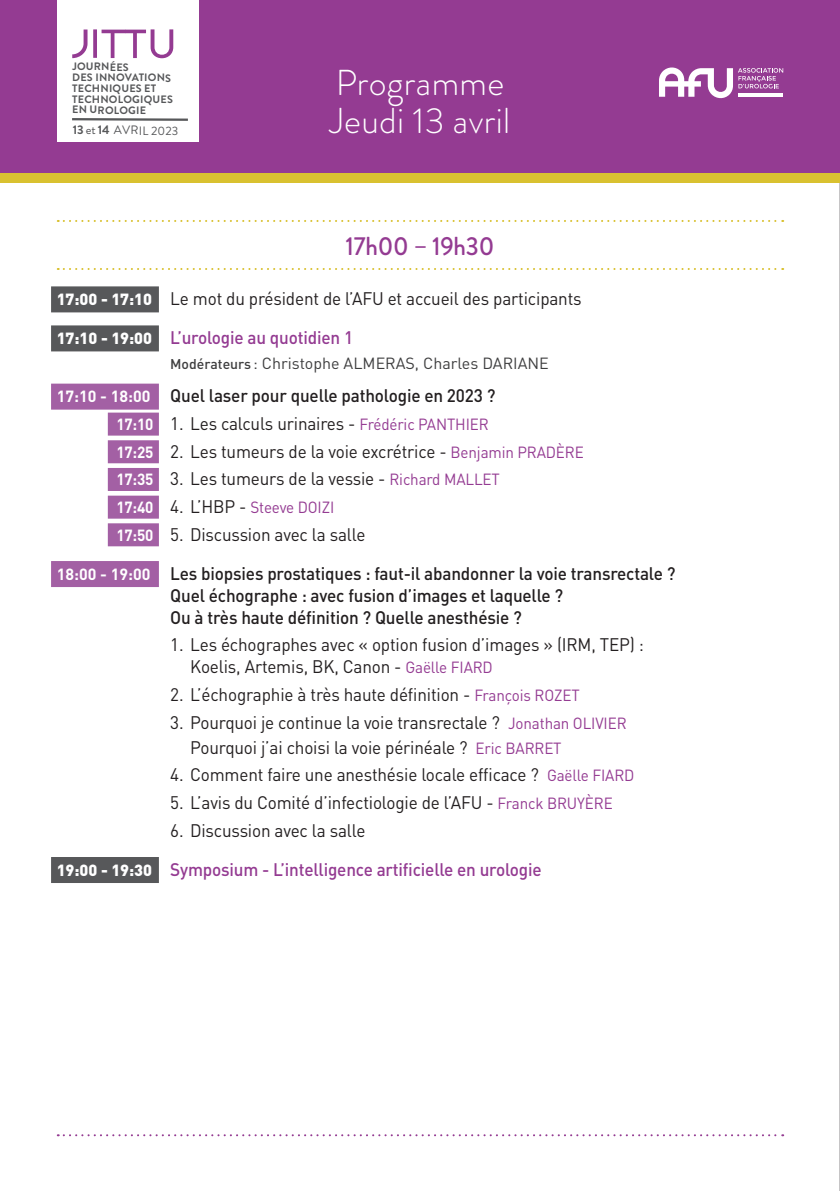
<style>
.page{position:relative;width:840px;height:1191px;background:#fff}
.page>*{position:absolute;margin:0;border:0;box-sizing:border-box;transform-origin:0 0}
.t1{font:300 36px/38px "Brandon Grotesque";letter-spacing:.01em;color:#fff}
.t2{font:500 26px "Brandon Grotesque";letter-spacing:-.01em;color:#943b92;scale:.95 1}
.t3{font:18px/27.6px "DIN";letter-spacing:-.01em;color:#231f20;scale:.95 1}
.t4{font:500 18px/39px "DIN";letter-spacing:-.01em;color:#231f20;scale:.95 1}
.t5{font:500 18px/39px "DIN";letter-spacing:-.01em;color:#943b92;scale:.95 1}
.t6{font:16px "DIN";color:#3e3e3f}
.t7{font:16px "DIN";letter-spacing:-.01em;color:#943b92;scale:.95 1}
.t8{font:12.2px "Brandon Grotesque";letter-spacing:.015em;color:#57585a}
.t9{font:700 10.8px/10.8px "Brandon Grotesque";letter-spacing:.015em;color:#57585a}
.s1{font-weight:700;font-size:12.6px}
.s2{font-size:12.6px}
.s3{font-weight:900;font-size:16px;color:#fff}
.s4{font-weight:500;color:#943b92}
.s5{font-weight:500;font-size:14px}
.s6{font-weight:700;font-size:16px;color:#fff}
.s7{font-weight:500}
.s8{font-size:16px;color:#943b92}
.s9{font-weight:700;color:#fff}
.s10{font-size:18px;color:#231f20}
.s11{font-weight:400}
.s12{font-weight:400;color:#231f20}
</style>
<div class="page">
<hr style="left:839px;top:0;width:1px;height:1191px;background:#231f20">
<div style="left:0;top:0;width:839px;height:183px;background:#943b92"></div>
<div style="left:0;top:173px;width:839px;height:10px;background:#d9c130"></div>
<div style="left:57px;top:0;width:141px;height:142px;background:#fff"></div>
<hr style="left:72px;top:118px;width:116px;height:3px;background:#57585a">
<svg style="left:72px;top:30px;width:15px;height:28px"></svg>
<svg style="left:93px;top:29px;width:80px;height:29px"></svg>
<svg style="left:659px;top:67px;width:123px;height:31px"></svg>
<hr style="left:738px;top:93px;width:44px;height:4px;background:#fff">
<svg style="left:58px;top:1134px;width:724px;height:2px"></svg>
<svg style="left:58px;top:220px;width:724px;height:2px"></svg>
<svg style="left:58px;top:268px;width:724px;height:2px"></svg>
<div style="left:51px;top:286px;width:108px;height:26px;background:#57585a"></div>
<div style="left:51px;top:325px;width:108px;height:26px;background:#57585a"></div>
<div style="left:51px;top:383px;width:108px;height:26px;background:#a360a4"></div>
<div style="left:108px;top:412px;width:51px;height:23px;background:#a360a4"></div>
<div style="left:108px;top:440px;width:51px;height:23px;background:#a360a4"></div>
<div style="left:108px;top:468px;width:51px;height:23px;background:#a360a4"></div>
<div style="left:108px;top:495px;width:51px;height:23px;background:#a360a4"></div>
<div style="left:108px;top:523px;width:51px;height:23px;background:#a360a4"></div>
<div style="left:51px;top:561px;width:108px;height:26px;background:#a360a4"></div>
<div style="left:51px;top:857px;width:108px;height:26px;background:#57585a"></div>
<p class="t9" style="left:72px;top:61px;width:102px">JOURNÉES<br>DES INNOVATIONS<br>TECHNIQUES ET<br>TECHNOLOGIQUES<br>EN UROLOGIE</p>
<p class="t8" style="left:73px;top:122px;width:107px"><span class="s1">13</span> <span class="s2">et</span> <span class="s1">14</span> AVRIL 2023</p>
<h1 class="t1" style="left:329px;top:63px;width:182px">Programme<br>Jeudi 13 avril</h1>
<h2 class="t2" style="left:345px;top:228px;width:158px">17h00 – 19h30</h2>
<p class="t3" style="left:57px;top:279px;width:554px;line-height:39px"><span class="s3">17:00 - 17:10</span> Le mot du président de l’AFU et accueil des participants<br><span class="s3">17:10 - 19:00</span> <span class="s4">L’urologie au quotidien 1</span></p>
<p class="t6" style="left:170px;top:353px;width:380px"><span class="s5">Modérateurs</span> : Christophe ALMERAS, Charles DARIANE</p>
<p class="t3" style="left:116px;top:381px;width:493px;text-indent:-60px"><span class="s6">17:10 - 18:00</span> <span class="s7">Quel laser pour quelle pathologie en 2023 ?<br></span><span class="s6">17:10</span> 1. Les calculs urinaires - <span class="s8">Frédéric PANTHIER<br></span><span class="s6">17:25</span> 2. Les tumeurs de la voie excrétrice - <span class="s8">Benjamin PRADÈRE </span><span class="s6">17:35</span> 3. Les tumeurs de la vessie - <span class="s8">Richard MALLET</span></p>
<p class="t7" style="left:116px;top:497px;width:231px"><span class="s9">17:40</span> <span class="s10">4. L’HBP -</span> Steeve DOIZI</p>
<p class="t4" style="left:57px;top:514px;width:652px;text-indent:60px"><span class="s6">17:50</span> <span class="s11">5. Discussion avec la salle<br></span><span class="s6">18:00 - 19:00</span> Les biopsies prostatiques : faut-il abandonner la voie transrectale ?</p>
<p class="t4" style="left:170px;top:583px;width:415px;line-height:22px">Quel échographe : avec fusion d’images et laquelle ?<br>Ou à très haute définition ? Quelle anesthésie ?</p>
<p class="t3" style="left:190px;top:633px;width:479px;line-height:22px;text-indent:-20px">1. Les échographes avec « option fusion d’images » (IRM, TEP) :<br>Koelis, Artemis, BK, Canon - <span class="s8">Gaëlle FIARD</span></p>
<p class="t3" style="left:170px;top:680px;width:432px">2. L’échographie à très haute définition - <span class="s8">François ROZET</span></p>
<p class="t3" style="left:190px;top:709px;width:460px;line-height:24.8px;text-indent:-20px">3. Pourquoi je continue la voie transrectale ? <span class="s8">Jonathan OLIVIER<br></span>Pourquoi j’ai choisi la voie périnéale ? <span class="s8">Eric BARRET</span></p>
<p class="t3" style="left:170px;top:760px;width:490px">4. Comment faire une anesthésie locale efficace ? <span class="s8">Gaëlle FIARD</span></p>
<p class="t3" style="left:170px;top:788px;width:467px">5. L’avis du Comité d’infectiologie de l’AFU - <span class="s8">Franck BRUYÈRE</span></p>
<p class="t5" style="left:57px;top:810px;width:511px;text-indent:113px"><span class="s12">6. Discussion avec la salle<br></span><span class="s3">19:00 - 19:30</span> Symposium - L’intelligence artificielle en urologie</p>
</div>
